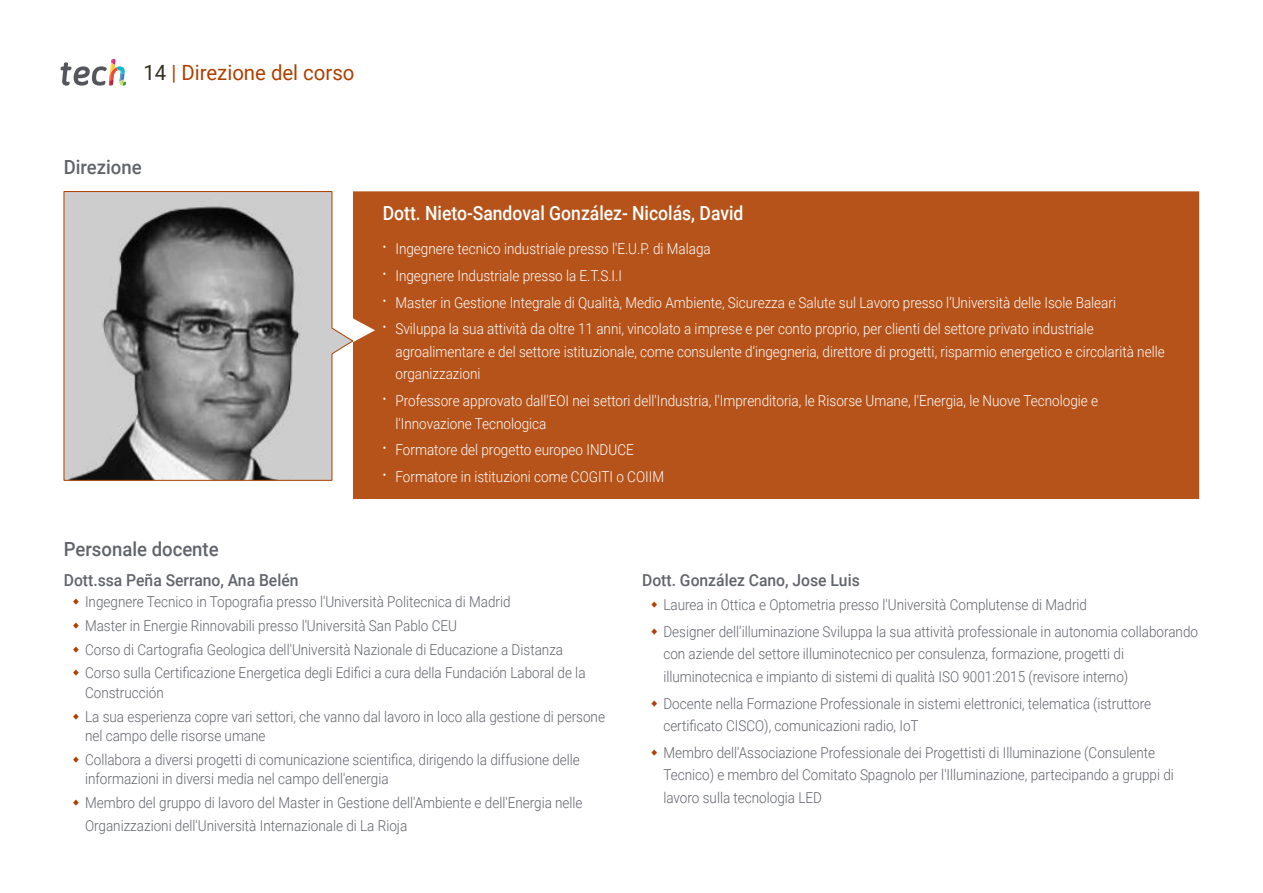
<style>
.page{position:relative;width:1263px;height:893px;background:#fff}
.page>*{position:absolute;margin:0;border:0;box-sizing:border-box;transform-origin:0 0}
.t1{font:21px "Roboto";color:#ae4000}
.t2{font:500 19.5px "Roboto";color:#fff;scale:.9 1}
.t3{font:500 19.5px "Roboto";color:#61646a;scale:.95 1}
.t4{font:500 16.5px "Roboto";color:#61646a;scale:.95 1}
.t5{font:300 15px/23.7px "Roboto";color:#61646a;scale:.9 1}
.t6{font:300 15px/22.5px "Roboto";color:#fff;scale:.9 1}
.s1{color:#312e20}
</style>
<div class="page">
<svg style="left:61px;top:59px;width:65px;height:27px"></svg>
<div style="left:353px;top:191px;width:846px;height:308px;background:#b6531a"></div>
<svg style="left:64px;top:191px;width:289px;height:290px;background:#9f9e9d"></svg>
<h1 class="t1" style="left:144px;top:57px;width:213px"><span class="s1">14</span> | Direzione del corso</h1>
<h2 class="t3" style="left:64px;top:154px;width:84px">Direzione</h2>
<h2 class="t2" style="left:383px;top:199px;width:402px">Dott. Nieto-Sandoval González- Nicolás, David</h2>
<p class="t6" style="left:383px;top:237px;width:366px"><sup>•</sup> Ingegnere tecnico industriale presso l'E.U.P. di Malaga</p>
<p class="t6" style="left:383px;top:264px;width:267px"><sup>•</sup> Ingegnere Industriale presso la E.T.S.I.I</p>
<p class="t6" style="left:383px;top:290px;width:816px"><sup>•</sup> Master in Gestione Integrale di Qualità, Medio Ambiente, Sicurezza e Salute sul Lavoro presso l’Università delle Isole Baleari</p>
<p class="t6" style="left:395px;top:317px;width:856px;text-indent:-13px"><sup>•</sup> Sviluppa la sua attività da oltre 11 anni, vincolato a imprese e per conto proprio, per clienti del settore privato industriale agroalimentare e del settore istituzionale, come consulente d'ingegneria, direttore di progetti, risparmio energetico e circolarità nelle organizzazioni</p>
<p class="t6" style="left:395px;top:389px;width:782px;text-indent:-13px"><sup>•</sup> Professore approvato dall'EOI nei settori dell'Industria, l'Imprenditoria, le Risorse Umane, l'Energia, le Nuove Tecnologie e l'Innovazione Tecnologica</p>
<p class="t6" style="left:383px;top:438px;width:280px"><sup>•</sup> Formatore del progetto europeo INDUCE</p>
<p class="t6" style="left:383px;top:465px;width:314px"><sup>•</sup> Formatore in istituzioni come COGITI o COIIM</p>
<h2 class="t3" style="left:64px;top:536px;width:165px">Personale docente</h2>
<p class="t4" style="left:64px;top:568px;width:249px">Dott.ssa Peña Serrano, Ana Belén</p>
<p class="t5" style="left:85px;top:589px;width:558px">Ingegnere Tecnico in Topografia presso l'Università Politecnica di Madrid<br>Master in Energie Rinnovabili presso l'Università San Pablo CEU<br>Corso di Cartografia Geologica dell'Università Nazionale di Educazione a Distanza Corso sulla Certificazione Energetica degli Edifici a cura della Fundación Laboral de la</p>
<p class="t5" style="left:85px;top:680px;width:579px">Construcción<br>La sua esperienza copre vari settori, che vanno dal lavoro in loco alla gestione di persone</p>
<p class="t5" style="left:85px;top:723px;width:551px">nel campo delle risorse umane<br>Collabora a diversi progetti di comunicazione scientifica, dirigendo la diffusione delle</p>
<p class="t5" style="left:85px;top:767px;width:554px;line-height:23.1px">informazioni in diversi media nel campo dell'energia<br>Membro del gruppo di lavoro del Master in Gestione dell'Ambiente e dell'Energia nelle<br>Organizzazioni dell'Università Internazionale di La Rioja</p>
<p class="t4" style="left:642px;top:568px;width:231px">Dott. González Cano, Jose Luis</p>
<p class="t5" style="left:663px;top:591px;width:596px;line-height:26.7px">Laurea in Ottica e Optometria presso l'Università Complutense di Madrid<br>Designer dell’illuminazione Sviluppa la sua attività professionale in autonomia collaborando</p>
<p class="t5" style="left:663px;top:642px;width:518px;line-height:22.5px">con aziende del settore illuminotecnico per consulenza, formazione, progetti di illuminotecnica e impianto di sistemi di qualità ISO 9001:2015 (revisore interno)</p>
<p class="t5" style="left:663px;top:692px;width:544px;line-height:22.5px">Docente nella Formazione Professionale in sistemi elettronici, telematica (istruttore certificato CISCO), comunicazioni radio, IoT</p>
<p class="t5" style="left:663px;top:741px;width:569px;line-height:22.5px">Membro dell'Associazione Professionale dei Progettisti di Illuminazione (Consulente<br>Tecnico) e membro del Comitato Spagnolo per l'Illuminazione, partecipando a gruppi di lavoro sulla tecnologia LED</p>
</div>
